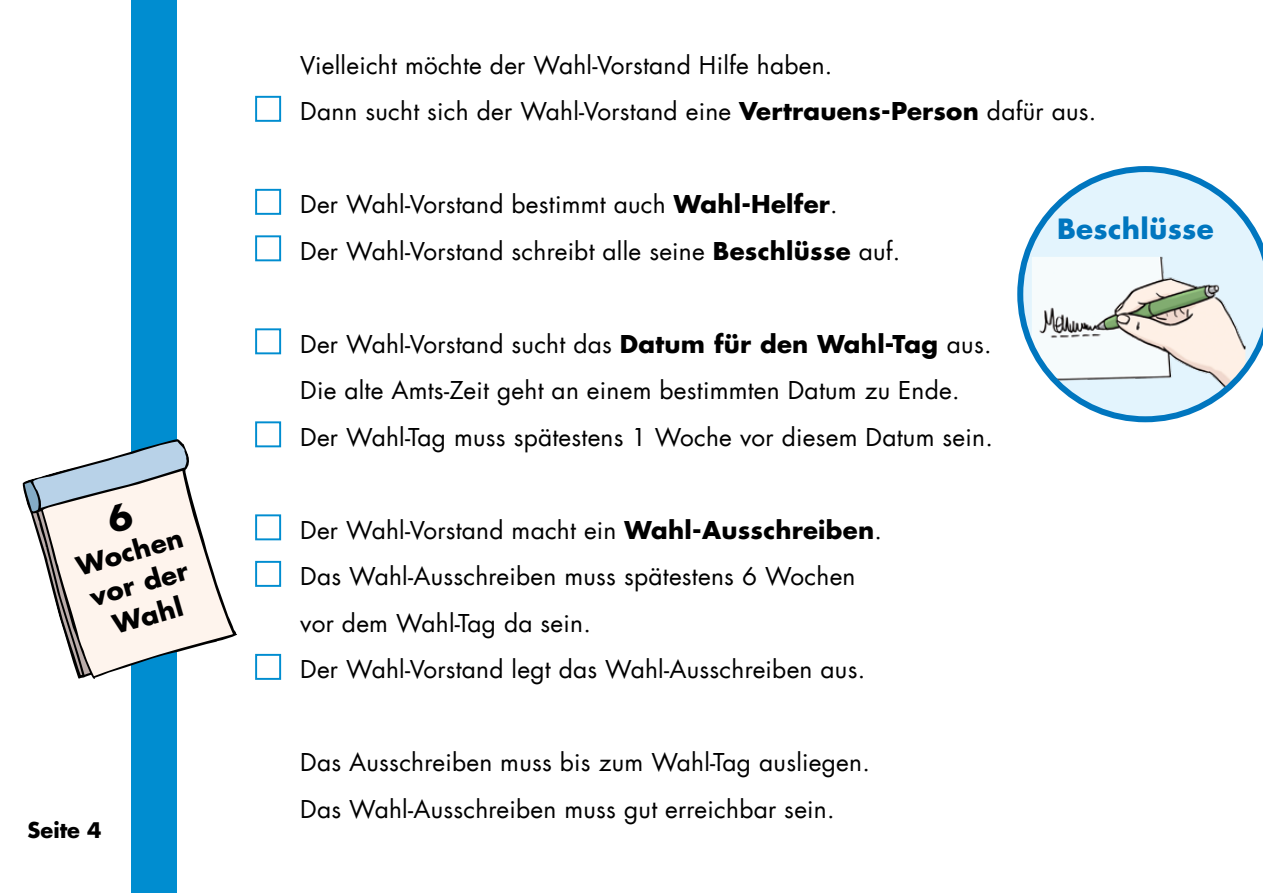
<style>
.page{position:relative;width:1263px;height:893px;background:#fff}
.page>*{position:absolute;margin:0;border:0;box-sizing:border-box;transform-origin:0 0}
.t1{font:700 27.3px "Futura Com";letter-spacing:.01em;color:#0076bf}
.t2{font:700 25.5px/33px "Futura Com";color:#000;text-align:center}
.t3{font:24px/46.5px "Futura Com";letter-spacing:.01em;color:#000}
.t4{font:700 21px "Futura Com";color:#000}
.s1{font-weight:700}
</style>
<div class="page">
<div style="left:132px;top:0;width:45px;height:893px;background:#008dd0"></div>
<div style="left:255px;top:96px;width:26px;height:26px;border:2px solid #008dd0"></div>
<div style="left:255px;top:189px;width:26px;height:26px;border:2px solid #008dd0"></div>
<div style="left:255px;top:235px;width:26px;height:26px;border:2px solid #008dd0"></div>
<div style="left:255px;top:328px;width:26px;height:26px;border:2px solid #008dd0"></div>
<div style="left:255px;top:421px;width:26px;height:26px;border:2px solid #008dd0"></div>
<div style="left:255px;top:514px;width:26px;height:26px;border:2px solid #008dd0"></div>
<div style="left:255px;top:561px;width:26px;height:26px;border:2px solid #008dd0"></div>
<div style="left:255px;top:654px;width:26px;height:26px;border:2px solid #008dd0"></div>
<svg style="left:1017px;top:166px;width:246px;height:256px"></svg>
<svg style="left:25px;top:441px;width:208px;height:235px"></svg>
<p class="t2" style="left:73px;top:550px;width:111px;rotate:-16deg">Wochen vor der<br>Wahl</p>
<p class="t4" style="left:28px;top:814px;width:76px">Seite 4</p>
<p class="t3" style="left:300px;top:41px;width:798px">Vielleicht möchte der Wahl-Vorstand Hilfe haben.<br>Dann sucht sich der Wahl-Vorstand eine <span class="s1">Vertrauens-Person</span> dafür aus.</p>
<p class="t3" style="left:300px;top:181px;width:602px">Der Wahl-Vorstand bestimmt auch <span class="s1">Wahl-Helfer</span>.<br>Der Wahl-Vorstand schreibt alle seine <span class="s1">Beschlüsse</span> auf.</p>
<p class="t3" style="left:300px;top:320px;width:694px">Der Wahl-Vorstand sucht das <span class="s1">Datum für den Wahl-Tag</span> aus.<br>Die alte Amts-Zeit geht an einem bestimmten Datum zu Ende.<br>Der Wahl-Tag muss spätestens 1 Woche vor diesem Datum sein.</p>
<p class="t3" style="left:300px;top:506px;width:583px">Der Wahl-Vorstand macht ein <span class="s1">Wahl-Ausschreiben</span>.<br>Das Wahl-Ausschreiben muss spätestens 6 Wochen vor dem Wahl-Tag da sein.<br>Der Wahl-Vorstand legt das Wahl-Ausschreiben aus.</p>
<p class="t3" style="left:300px;top:739px;width:571px">Das Ausschreiben muss bis zum Wahl-Tag ausliegen.<br>Das Wahl-Ausschreiben muss gut erreichbar sein.</p>
<p class="t1" style="left:1057px;top:208px;width:158px">Beschlüsse</p>
</div>
